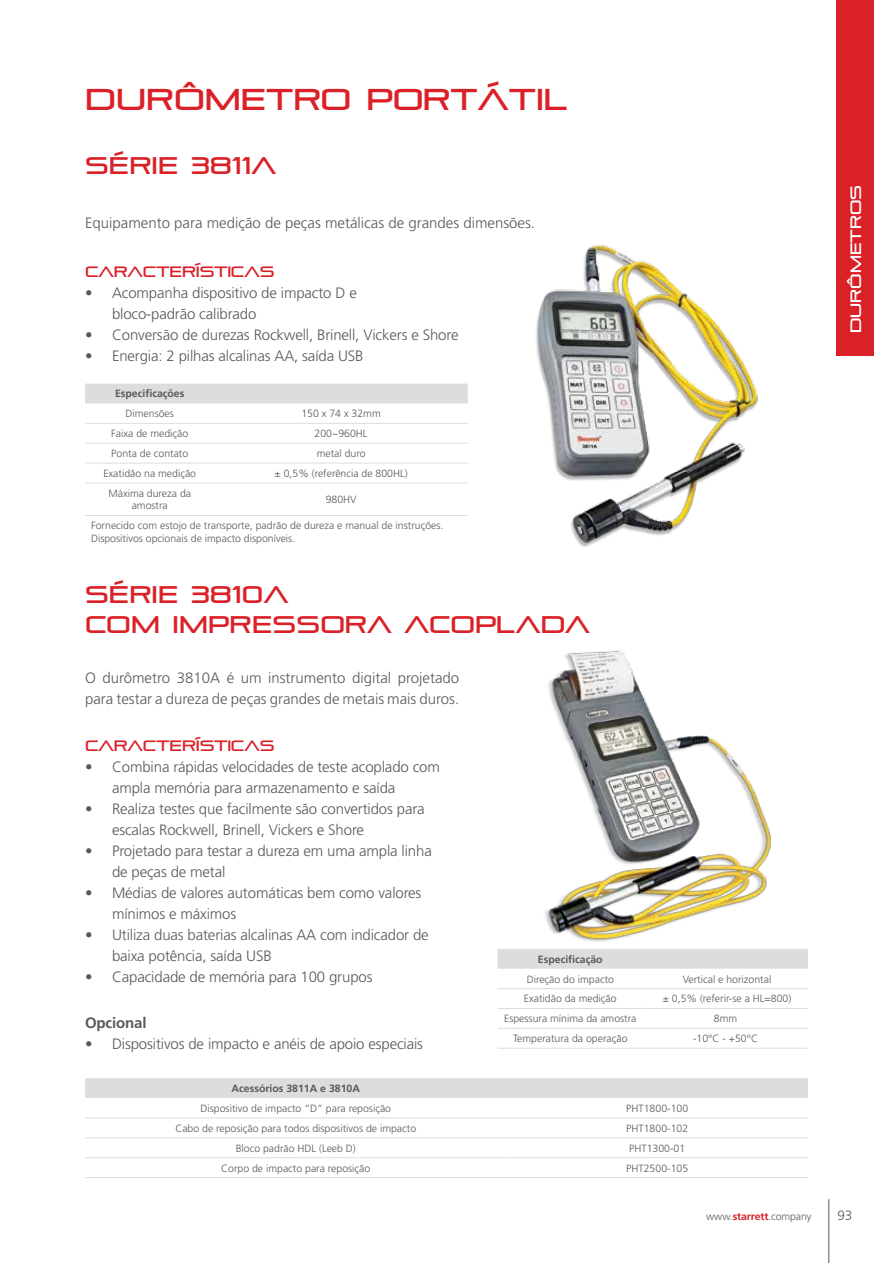
<style>
.page{position:relative;width:893px;height:1263px;background:#fff}
.page>*{position:absolute;margin:0;border:0;box-sizing:border-box;transform-origin:0 0}
.t1{font:30px "Pirulen";color:#da2128}
.t2{font:24px/30px "Pirulen";letter-spacing:.01em;color:#da2128}
.t3{font:300 15px/21px "Frutiger LT Std";letter-spacing:-.01em;color:#58595b}
.t4{font:15px "Pirulen";letter-spacing:-.01em;color:#da2128}
.t5{font:15px "Pirulen";color:#fff}
.t6{font:700 15px "Frutiger LT Std";letter-spacing:-.01em;color:#58595b}
.t7{font:300 13.5px "Frutiger LT Std";color:#58595b}
.t8{font:300 10.5px/12.6px "Frutiger LT Std";color:#58595b;text-align:center}
.t9{font:700 10.5px "Frutiger LT Std";color:#58595b}
.s1{font-weight:700;color:#da2128}
</style>
<div class="page">
<div style="left:836px;top:0;width:37px;height:356px;background:#da2128"></div>
<hr style="left:828px;top:1199px;width:1px;height:64px;background:#58595b">
<img style="left:545px;top:650px;width:226px;height:292px">
<img style="left:536px;top:245px;width:222px;height:302px">
<div style="left:497px;top:949px;width:311px;height:20px;background:#dcddde"></div>
<hr style="left:497px;top:988px;width:146px;height:1px;background:#dcddde">
<hr style="left:643px;top:988px;width:165px;height:1px;background:#dcddde">
<hr style="left:497px;top:1008px;width:146px;height:1px;background:#dcddde">
<hr style="left:643px;top:1008px;width:165px;height:1px;background:#dcddde">
<hr style="left:497px;top:1028px;width:146px;height:1px;background:#dcddde">
<hr style="left:643px;top:1028px;width:165px;height:1px;background:#dcddde">
<hr style="left:497px;top:1048px;width:146px;height:1px;background:#dcddde">
<hr style="left:643px;top:1048px;width:165px;height:1px;background:#dcddde">
<div style="left:85px;top:1078px;width:723px;height:20px;background:#dcddde"></div>
<hr style="left:85px;top:1117px;width:421px;height:1px;background:#dcddde">
<hr style="left:506px;top:1117px;width:302px;height:1px;background:#dcddde">
<hr style="left:85px;top:1137px;width:421px;height:1px;background:#dcddde">
<hr style="left:506px;top:1137px;width:302px;height:1px;background:#dcddde">
<hr style="left:85px;top:1157px;width:421px;height:1px;background:#dcddde">
<hr style="left:506px;top:1157px;width:302px;height:1px;background:#dcddde">
<hr style="left:85px;top:1177px;width:421px;height:1px;background:#dcddde">
<hr style="left:506px;top:1177px;width:302px;height:1px;background:#dcddde">
<div style="left:85px;top:384px;width:383px;height:19px;background:#dcddde"></div>
<hr style="left:85px;top:423px;width:129px;height:1px;background:#dcddde">
<hr style="left:214px;top:423px;width:254px;height:1px;background:#dcddde">
<hr style="left:85px;top:443px;width:129px;height:1px;background:#dcddde">
<hr style="left:214px;top:443px;width:254px;height:1px;background:#dcddde">
<hr style="left:85px;top:463px;width:129px;height:1px;background:#dcddde">
<hr style="left:214px;top:463px;width:254px;height:1px;background:#dcddde">
<hr style="left:85px;top:483px;width:129px;height:1px;background:#dcddde">
<hr style="left:214px;top:483px;width:254px;height:1px;background:#dcddde">
<hr style="left:85px;top:515px;width:129px;height:1px;background:#dcddde">
<hr style="left:214px;top:515px;width:254px;height:1px;background:#dcddde">
<h1 class="t1" style="left:85px;top:81px;width:484px">DURÔMETRO PORTÁTIL</h1>
<h2 class="t2" style="left:85px;top:149px;width:193px">SÉRIE 3811A</h2>
<p class="t3" style="left:85px;top:212px;width:452px">Equipamento para medição de peças metálicas de grandes dimensões.</p>
<p class="t4" style="left:85px;top:263px;width:191px">CARACTERÍSTICAS</p>
<p class="t3" style="left:112px;top:283px;width:246px;text-indent:-27px">• Acompanha dispositivo de impacto D e bloco-padrão calibrado</p>
<p class="t3" style="left:85px;top:325px;width:375px">• Conversão de durezas Rockwell, Brinell, Vickers e Shore</p>
<p class="t3" style="left:85px;top:346px;width:280px">• Energia: 2 pilhas alcalinas AA, saída USB</p>
<p class="t9" style="left:115px;top:388px;width:71px">Especificações</p>
<p class="t8" style="left:126px;top:408px;width:50px">Dimensões</p>
<p class="t8" style="left:301px;top:408px;width:81px">150 x 74 x 32mm</p>
<p class="t8" style="left:111px;top:427px;width:78px">Faixa de medição</p>
<p class="t8" style="left:315px;top:427px;width:54px">200~960HL</p>
<p class="t8" style="left:111px;top:447px;width:79px">Ponta de contato</p>
<p class="t8" style="left:317px;top:447px;width:50px">metal duro</p>
<p class="t8" style="left:103px;top:467px;width:94px">Exatidão na medição</p>
<p class="t8" style="left:275px;top:467px;width:135px">± 0,5% (referência de 800HL)</p>
<p class="t8" style="left:108px;top:487px;width:84px">Máxima dureza da amostra</p>
<p class="t8" style="left:326px;top:493px;width:32px">980HV</p>
<p class="t8" style="left:91px;top:520px;width:354px;text-align:left">Fornecido com estojo de transporte, padrão de dureza e manual de instruções.<br>Dispositivos opcionais de impacto disponíveis.</p>
<h2 class="t2" style="left:85px;top:579px;width:506px">SÉRIE 3810A<br>COM IMPRESSORA ACOPLADA</h2>
<p class="t3" style="left:85px;top:668px;width:376px">O durômetro 3810A é um instrumento digital projetado para testar a dureza de peças grandes de metais mais duros.</p>
<p class="t4" style="left:85px;top:737px;width:191px">CARACTERÍSTICAS</p>
<p class="t3" style="left:112px;top:757px;width:329px;text-indent:-27px">• Combina rápidas velocidades de teste acoplado com ampla memória para armazenamento e saída</p>
<p class="t3" style="left:112px;top:799px;width:314px;text-indent:-27px">• Realiza testes que facilmente são convertidos para escalas Rockwell, Brinell, Vickers e Shore</p>
<p class="t3" style="left:112px;top:841px;width:321px;text-indent:-27px">• Projetado para testar a dureza em uma ampla linha de peças de metal</p>
<p class="t3" style="left:112px;top:883px;width:311px;text-indent:-27px">• Médias de valores automáticas bem como valores mínimos e máximos</p>
<p class="t3" style="left:112px;top:925px;width:318px;text-indent:-27px">• Utiliza duas baterias alcalinas AA com indicador de baixa potência, saída USB</p>
<p class="t3" style="left:85px;top:967px;width:289px">• Capacidade de memória para 100 grupos</p>
<p class="t6" style="left:85px;top:1013px;width:63px">Opcional</p>
<p class="t3" style="left:85px;top:1033px;width:340px">• Dispositivos de impacto e anéis de apoio especiais</p>
<p class="t9" style="left:538px;top:953px;width:66px">Especificação</p>
<p class="t8" style="left:527px;top:973px;width:89px">Direção do impacto</p>
<p class="t8" style="left:683px;top:973px;width:90px">Vertical e horizontal</p>
<p class="t8" style="left:524px;top:993px;width:94px">Exatidão da medição</p>
<p class="t8" style="left:663px;top:993px;width:130px">± 0,5% (referir-se a HL=800)</p>
<p class="t8" style="left:504px;top:1012px;width:134px">Espessura mínima da amostra</p>
<p class="t8" style="left:714px;top:1012px;width:25px">8mm</p>
<p class="t8" style="left:513px;top:1032px;width:116px">Temperatura da operação</p>
<p class="t8" style="left:693px;top:1032px;width:66px">-10°C - +50°C</p>
<p class="t9" style="left:232px;top:1082px;width:130px">Acessórios 3811A e 3810A</p>
<p class="t8" style="left:200px;top:1102px;width:192px">Dispositivo de impacto “D” para reposição</p>
<p class="t8" style="left:626px;top:1102px;width:63px">PHT1800-100</p>
<p class="t8" style="left:175px;top:1122px;width:242px">Cabo de reposição para todos dispositivos de impacto</p>
<p class="t8" style="left:626px;top:1122px;width:63px">PHT1800-102</p>
<p class="t8" style="left:236px;top:1142px;width:122px">Bloco padrão HDL (Leeb D)</p>
<p class="t8" style="left:629px;top:1142px;width:58px">PHT1300-01</p>
<p class="t8" style="left:221px;top:1162px;width:151px">Corpo de impacto para reposição</p>
<p class="t8" style="left:626px;top:1162px;width:63px">PHT2500-105</p>
<p class="t5" style="left:847px;top:333px;width:149px;rotate:-90deg">DURÔMETROS</p>
<p class="t8" style="left:706px;top:1210px;width:107px">www.<span class="s1">starrett</span>.company</p>
<p class="t7" style="left:837px;top:1208px;width:16px">93</p>
</div>
